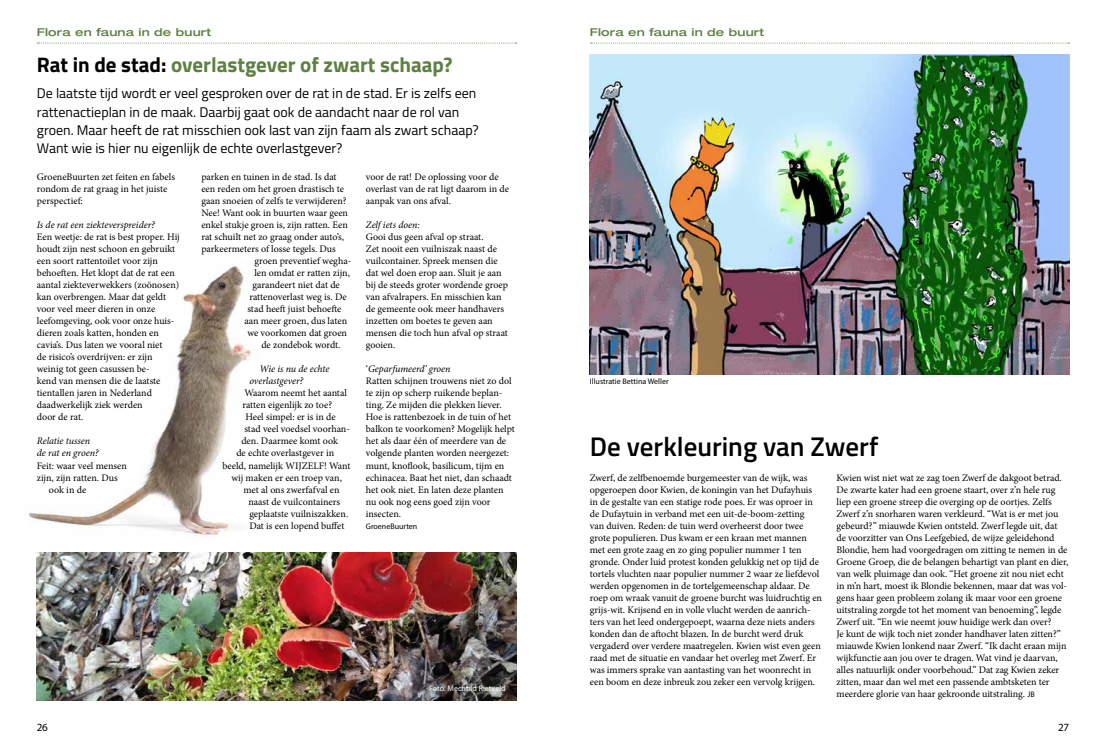
<style>
.page{position:relative;width:1106px;height:752px;background:#fff}
.page>*{position:absolute;margin:0;border:0;box-sizing:border-box;transform-origin:0 0}
.t1{font:600 27px "Titillium";color:#000}
.t2{font:700 21px "Titillium";color:#5d8141}
.t3{font:14px/18px "Titillium";color:#000}
.t4{font:11px "Myriad Pro";color:#000}
.t5{font:500 expanded 10.8px "Helvetica Neue LT Std";letter-spacing:.015em;color:#5d8141;scale:1.08 1}
.t6{font:10px/12px "Minion Pro";letter-spacing:-.005em;color:#000}
.t7{font:italic 10px/12px "Minion Pro";letter-spacing:-.005em;color:#000}
.t8{font:8px "Myriad Pro";color:#000}
.t9{font:8px "Myriad Pro";color:#fff}
.s1{color:#000}
.s2{font-style:italic}
.s3{font-family:"Myriad Pro";font-size:8px}
</style>
<div class="page">
<svg style="left:590px;top:43px;width:479px;height:1px"></svg>
<svg style="left:37px;top:43px;width:479px;height:1px"></svg>
<img style="left:590px;top:55px;width:479px;height:319px">
<img style="left:29px;top:266px;width:223px;height:270px">
<img style="left:37px;top:552px;width:479px;height:148px">
<p class="t5" style="left:37px;top:25px;width:163px">Flora en fauna in de buurt</p>
<p class="t5" style="left:590px;top:25px;width:163px">Flora en fauna in de buurt</p>
<h2 class="t2" style="left:37px;top:48px;width:417px"><span class="s1">Rat in de stad:</span> overlastgever of zwart schaap?</h2>
<p class="t3" style="left:37px;top:84px;width:443px">De laatste tijd wordt er veel gesproken over de rat in de stad. Er is zelfs een rattenactieplan in de maak. Daarbij gaat ook de aandacht naar de rol van groen. Maar heeft de rat misschien ook last van zijn faam als zwart schaap?<br>Want wie is hier nu eigenlijk de echte overlastgever?</p>
<p class="t6" style="left:366px;top:171px;width:145px">voor de rat! De oplossing voor de overlast van de rat ligt daarom in de aanpak van ons afval.</p>
<p class="t7" style="left:366px;top:219px;width:55px">Zelf iets doen:</p>
<p class="t6" style="left:366px;top:231px;width:144px">Gooi dus geen afval op straat.<br>Zet nooit een vuilniszak naast de vuilcontainer. Spreek mensen die dat wel doen erop aan. Sluit je aan bij de steeds groter wordende groep van afvalrapers. En misschien kan de gemeente ook meer handhavers inzetten om boetes te geven aan mensen die toch hun afval op straat gooien.</p>
<p class="t6" style="left:366px;top:363px;width:150px">‘<span class="s2">Geparfumeerd’ groen<br></span>Ratten schijnen trouwens niet zo dol te zijn op scherp ruikende beplan&shy;ting. Ze mijden die plekken liever.<br>Hoe is rattenbezoek in de tuin of het balkon te voorkomen? Mogelijk helpt het als daar één of meerdere van de volgende planten worden neergezet: munt, knoflook, basilicum, tijm en echinacea. Baat het niet, dan schaadt het ook niet. En laten deze planten nu ook nog eens goed zijn voor insecten.</p>
<p class="t8" style="left:366px;top:520px;width:53px">GroeneBuurten</p>
<p class="t6" style="left:37px;top:171px;width:140px">GroeneBuurten zet feiten en fabels rondom de rat graag in het juiste perspectief:</p>
<p class="t7" style="left:37px;top:219px;width:119px">Is de rat een ziekteverspreider?</p>
<p class="t6" style="left:37px;top:231px;width:144px">Een weetje: de rat is best proper. Hij houdt zijn nest schoon en gebruikt een soort rattentoilet voor zijn behoeften. Het klopt dat de rat een aantal ziekteverwekkers (zoönosen) kan overbrengen. Maar dat geldt voor veel meer dieren in onze leefomgeving, ook voor onze huis&shy;dieren zoals katten, honden en cavia’s. Dus laten we vooral niet<br>de risico’s overdrijven: er zijn weinig tot geen casussen be-<br>kend van mensen die de laatste tientallen jaren in Nederland daadwerkelijk ziek werden<br>door de rat.</p>
<p class="t7" style="left:37px;top:435px;width:63px">Relatie tussen de rat en groen?</p>
<p class="t6" style="left:37px;top:459px;width:92px">Feit: waar veel mensen</p>
<p class="t6" style="left:37px;top:471px;width:82px">zijn, zijn ratten. Dus</p>
<p class="t6" style="left:49px;top:483px;width:39px">ook in de</p>
<p class="t6" style="left:201px;top:171px;width:137px">parken en tuinen in de stad. Is dat</p>
<p class="t6" style="left:201px;top:183px;width:144px">een reden om het groen drastisch te</p>
<p class="t6" style="left:201px;top:195px;width:147px">gaan snoeien of zelfs te verwijderen?</p>
<p class="t6" style="left:201px;top:207px;width:148px">Nee! Want ook in buurten waar geen</p>
<p class="t6" style="left:201px;top:219px;width:148px">enkel stukje groen is, zijn ratten. Een</p>
<p class="t6" style="left:201px;top:231px;width:144px">rat schuilt net zo graag onder auto’s,</p>
<p class="t6" style="left:201px;top:243px;width:136px">parkeermeters of losse tegels. Dus</p>
<p class="t6" style="left:254px;top:255px;width:98px">groen preventief wegha-</p>
<p class="t6" style="left:254px;top:267px;width:97px">len omdat er ratten zijn,</p>
<p class="t6" style="left:252px;top:279px;width:89px">garandeert niet dat de</p>
<p class="t6" style="left:249px;top:291px;width:99px">rattenoverlast weg is. De</p>
<p class="t6" style="left:247px;top:303px;width:96px">stad heeft juist behoefte</p>
<p class="t6" style="left:244px;top:315px;width:104px">aan meer groen, dus laten</p>
<p class="t6" style="left:247px;top:327px;width:101px">we voorkomen dat groen</p>
<p class="t6" style="left:261px;top:339px;width:81px">de zondebok wordt.</p>
<p class="t7" style="left:249px;top:363px;width:81px;text-indent:10px">Wie is nu de echte overlastgever?</p>
<p class="t6" style="left:244px;top:387px;width:104px">Waarom neemt het aantal</p>
<p class="t6" style="left:242px;top:399px;width:91px">ratten eigenlijk zo toe?</p>
<p class="t6" style="left:245px;top:411px;width:92px">Heel simpel: er is in de</p>
<p class="t6" style="left:244px;top:423px;width:107px">stad veel voedsel voorhan-</p>
<p class="t6" style="left:241px;top:435px;width:98px">den. Daarmee komt ook</p>
<p class="t6" style="left:236px;top:447px;width:99px">de echte overlastgever in</p>
<p class="t6" style="left:222px;top:459px;width:130px">beeld, namelijk WIJZELF! Want</p>
<p class="t6" style="left:231px;top:471px;width:112px">wij maken er een troep van,</p>
<p class="t6" style="left:243px;top:483px;width:98px">met al ons zwerfafval en</p>
<p class="t6" style="left:248px;top:495px;width:93px">naast de vuilcontainers</p>
<p class="t6" style="left:249px;top:507px;width:100px">geplaatste vuilniszakken.</p>
<p class="t6" style="left:249px;top:519px;width:96px">Dat is een lopend buffet</p>
<p class="t9" style="left:429px;top:683px;width:78px">Foto: Mechtild Rietveld</p>
<p class="t8" style="left:590px;top:376px;width:80px">Illustratie Bettina Weller</p>
<h1 class="t1" style="left:590px;top:426px;width:290px">De verkleuring van Zwerf</h1>
<p class="t6" style="left:590px;top:471px;width:234px">Zwerf, de zelfbenoemde burgemeester van de wijk, was opgeroepen door Kwien, de koningin van het Dufayhuis in de gestalte van een statige rode poes. Er was oproer in de Dufaytuin in verband met een uit-de-boom-zetting<br>van duiven. Reden: de tuin werd overheerst door twee grote populieren. Dus kwam er een kraan met mannen met een grote zaag en zo ging populier nummer 1 ten gronde. Onder luid protest konden gelukkig net op tijd de tortels vluchten naar populier nummer 2 waar ze liefdevol werden opgenomen in de tortelgemeenschap aldaar. De roep om wraak vanuit de groene burcht was luidruchtig en grijs-wit. Krijsend en in volle vlucht werden de aanrich&shy;ters van het leed ondergepoept, waarna deze niets anders konden dan de aftocht blazen. In de burcht werd druk vergaderd over verdere maatregelen. Kwien wist even geen raad met de situatie en vandaar het overleg met Zwerf. Er was immers sprake van aantasting van het woonrecht in een boom en deze inbreuk zou zeker een vervolg krijgen.</p>
<p class="t6" style="left:836px;top:471px;width:233px">Kwien wist niet wat ze zag toen Zwerf de dakgoot betrad.<br>De zwarte kater had een groene staart, over z’n hele rug liep een groene streep die overging op de oortjes. Zelfs Zwerf z’n snorharen waren verkleurd. “Wat is er met jou gebeurd?” miauwde Kwien ontsteld. Zwerf legde uit, dat de voorzitter van Ons Leefgebied, de wijze geleidehond Blondie, hem had voorgedragen om zitting te nemen in de Groene Groep, die de belangen behartigt van plant en dier, van welk pluimage dan ook. “Het groene zit nou niet echt in m’n hart, moest ik Blondie bekennen, maar dat was vol&shy;gens haar geen probleem zolang ik maar voor een groene uitstraling zorgde tot het moment van benoeming”, legde Zwerf uit. “En wie neemt jouw huidige werk dan over?<br>Je kunt de wijk toch niet zonder handhaver laten zitten?” miauwde Kwien lonkend naar Zwerf. “Ik dacht eraan mijn wijkfunctie aan jou over te dragen. Wat vind je daarvan, alles natuurlijk onder voorbehoud.” Dat zag Kwien zeker zitten, maar dan wel met een passende ambtsketen ter meerdere glorie van haar gekroonde uitstraling. <span class="s3">JB</span></p>
<p class="t4" style="left:37px;top:720px;width:13px">26</p>
<p class="t4" style="left:1058px;top:720px;width:12px">27</p>
</div>
